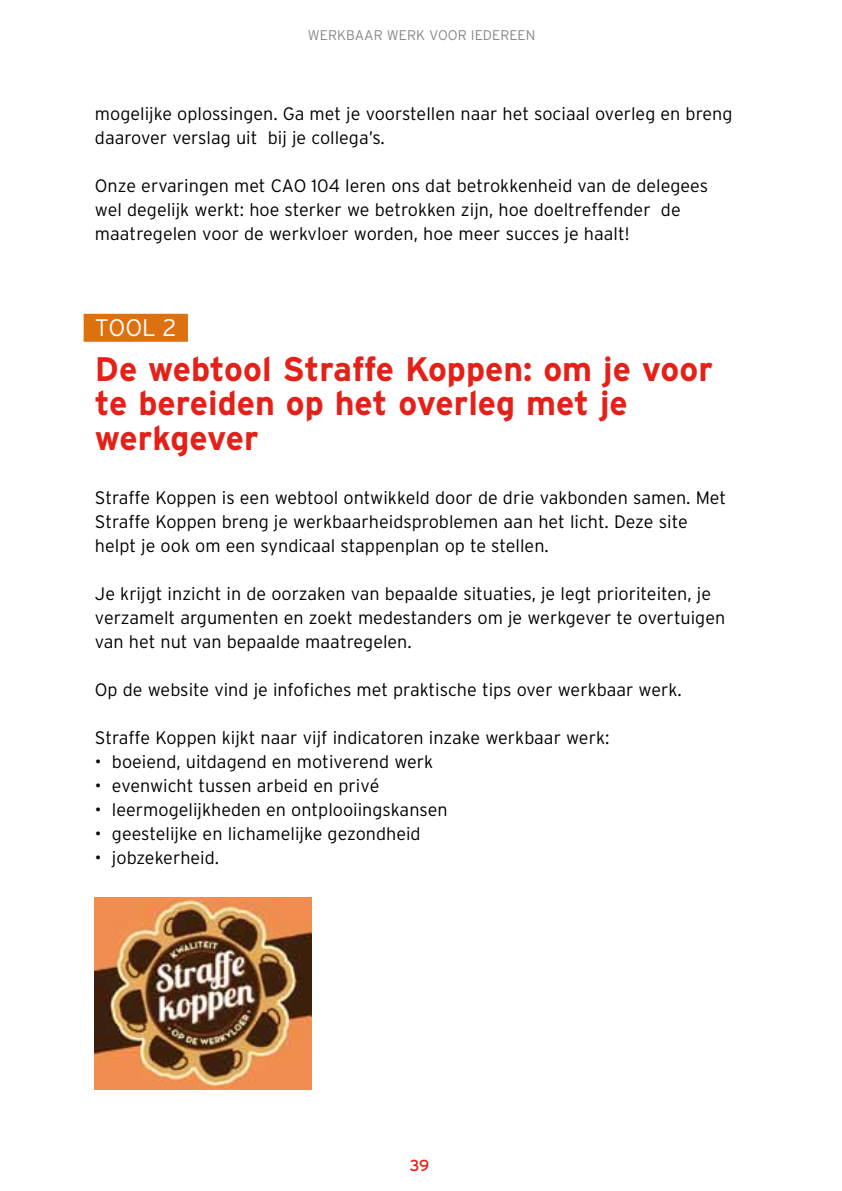
<style>
.page{position:relative;width:842px;height:1191px;background:#fff}
.page>*{position:absolute;margin:0;border:0;box-sizing:border-box;transform-origin:0 0}
.t1{font:700 34px/34px "Interstate";color:#e32119}
.t2{font:300 24px "Interstate";color:#fff}
.t3{font:300 18px/24px "Interstate";color:#000}
.t4{font:16px "Interstate";color:#e32119}
.t5{font:300 14px "Interstate";color:#87888a}
</style>
<div class="page">
<div style="left:84px;top:314px;width:104px;height:28px;background:#dd710f"></div>
<img style="left:95px;top:897px;width:217px;height:192px">
<p class="t5" style="left:308px;top:26px;width:229px">Werkbaar werk voor iedereen</p>
<p class="t3" style="left:95px;top:102px;width:639px">mogelijke oplossingen. Ga met je voorstellen naar het sociaal overleg en breng daarover verslag uit bij je collega’s.</p>
<p class="t3" style="left:95px;top:174px;width:615px">Onze ervaringen met CAO 104 leren ons dat betrokkenheid van de delegees wel degelijk werkt: hoe sterker we betrokken zijn, hoe doeltreffender de maatregelen voor de werkvloer worden, hoe meer succes je haalt!</p>
<h2 class="t2" style="left:95px;top:313px;width:16px">tool</h2>
<h2 class="t2" style="left:163px;top:313px;width:15px">2</h2>
<h1 class="t1" style="left:95px;top:352px;width:619px">De webtool Straffe Koppen: om je voor te bereiden op het overleg met je werkgever</h1>
<p class="t3" style="left:95px;top:486px;width:633px">Straffe Koppen is een webtool ontwikkeld door de drie vakbonden samen. Met<br>Straffe Koppen breng je werkbaarheidsproblemen aan het licht. Deze site helpt je ook om een syndicaal stappenplan op te stellen.</p>
<p class="t3" style="left:95px;top:582px;width:632px">Je krijgt inzicht in de oorzaken van bepaalde situaties, je legt prioriteiten, je verzamelt argumenten en zoekt medestanders om je werkgever te overtuigen van het nut van bepaalde maatregelen.</p>
<p class="t3" style="left:95px;top:678px;width:588px">Op de website vind je infofiches met praktische tips over werkbaar werk.</p>
<p class="t3" style="left:95px;top:726px;width:516px">Straffe Koppen kijkt naar vijf indicatoren inzake werkbaar werk:</p>
<p class="t3" style="left:95px;top:750px;width:340px">• boeiend, uitdagend en motiverend werk</p>
<p class="t3" style="left:95px;top:774px;width:286px">• evenwicht tussen arbeid en privé</p>
<p class="t3" style="left:95px;top:797px;width:354px">• leermogelijkheden en ontplooiingskansen</p>
<p class="t3" style="left:95px;top:821px;width:327px">• geestelijke en lichamelijke gezondheid</p>
<p class="t3" style="left:95px;top:845px;width:126px">• jobzekerheid.</p>
<p class="t4" style="left:410px;top:1155px;width:21px">39</p>
</div>
